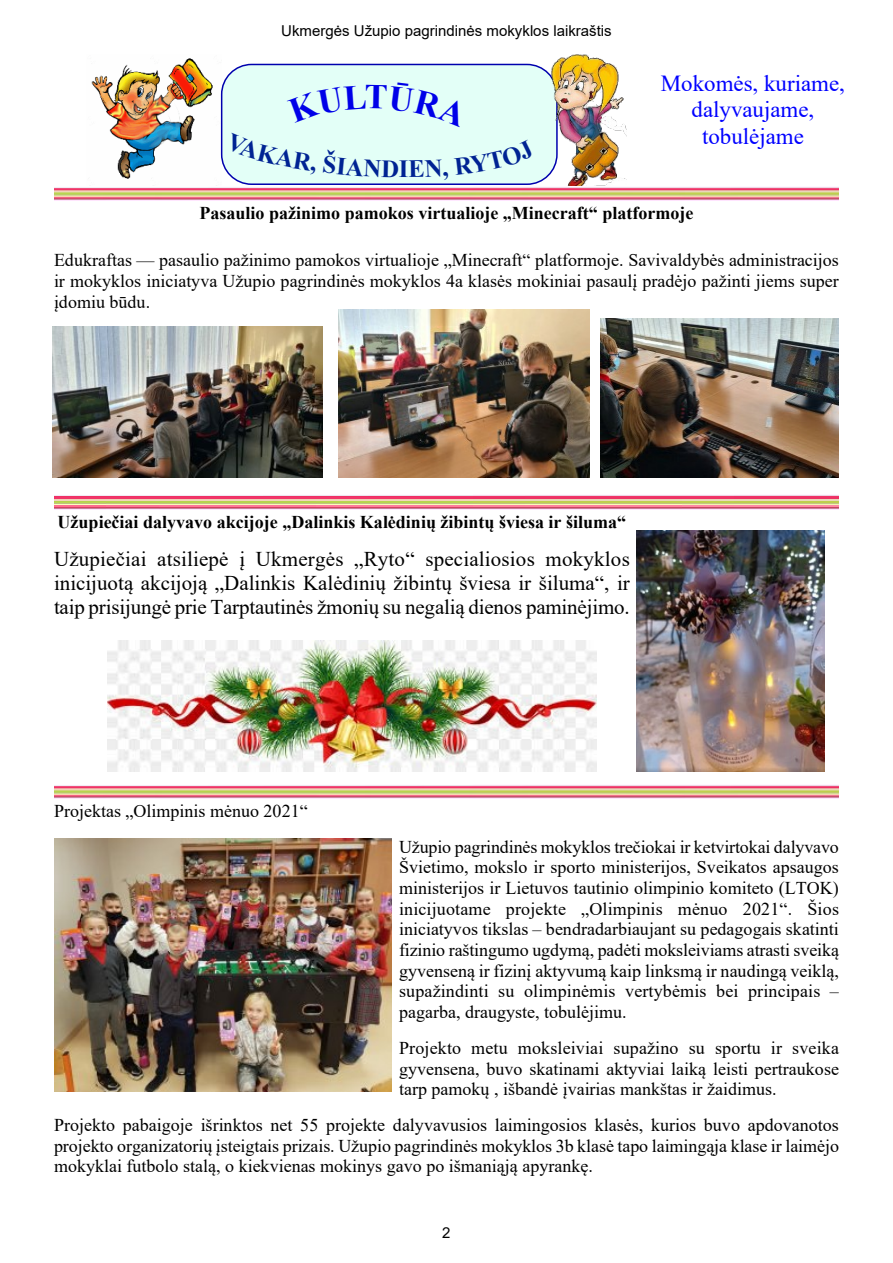
<style>
.page{position:relative;width:893px;height:1263px;background:#fff}
.page>*{position:absolute;margin:0;border:0;box-sizing:border-box;transform-origin:0 0}
.t1{font:700 24.75px "Times New Roman";color:#002393}
.t2{font:22.95px/26.4px "Times New Roman";color:#00f;text-align:center}
.t3{font:21px/24.2px "Times New Roman";letter-spacing:-.01em;color:#000;text-align:justify}
.t4{font:18px/20.7px "Times New Roman";color:#000;text-align:justify}
.t5{font:700 18px "Times New Roman";color:#000}
.t6{font:15px "Arial";color:#000}
</style>
<div class="page">
<img style="left:91px;top:58px;width:130px;height:121px">
<div style="left:221px;top:64px;width:337px;height:121px;background:#e3fff7;border:2px solid #0000ae;border-radius:30px"></div>
<img style="left:551px;top:54px;width:76px;height:132px">
<img style="left:54px;top:187px;width:785px;height:14px">
<img style="left:53px;top:327px;width:269px;height:150px">
<img style="left:338px;top:309px;width:252px;height:168px">
<img style="left:600px;top:318px;width:239px;height:159px">
<img style="left:54px;top:495px;width:785px;height:14px">
<img style="left:637px;top:530px;width:188px;height:241px">
<img style="left:54px;top:785px;width:785px;height:14px">
<img style="left:108px;top:641px;width:489px;height:130px">
<img style="left:54px;top:839px;width:338px;height:253px">
<svg style="left:225px;top:164px;width:6px;height:11px"></svg>
<p class="t6" style="left:281px;top:25px;width:332px">Ukmergės Užupio pagrindinės mokyklos laikraštis</p>
<h1 class="t1" style="left:399px;top:161px;width:11px">I</h1>
<p class="t2" style="left:661px;top:72px;width:185px">Mokomės, kuriame, dalyvaujame, tobulėjame</p>
<p class="t5" style="left:200px;top:207px;width:495px">Pasaulio pažinimo pamokos virtualioje „Minecraft“ platformoje</p>
<p class="t4" style="left:54px;top:252px;width:786px">Edukraftas — pasaulio pažinimo pamokos virtualioje „Minecraft“ platformoje. Savivaldybės administracijos ir mokyklos iniciatyva Užupio pagrindinės mokyklos 4a klasės mokiniai pasaulį pradėjo pažinti jiems super įdomiu būdu.</p>
<p class="t5" style="left:58px;top:515px;width:570px">Užupiečiai dalyvavo akcijoje „Dalinkis Kalėdinių žibintų šviesa ir šiluma“</p>
<p class="t3" style="left:54px;top:549px;width:577px">Užupiečiai atsiliepė į Ukmergės „Ryto“ specialiosios mokyklos inicijuotą akcijoją „Dalinkis Kalėdinių žibintų šviesa ir šiluma“, ir taip prisijungė prie Tarptautinės žmonių su negalią dienos paminėjimo.</p>
<p class="t4" style="left:54px;top:802px;width:255px">Projektas „Olimpinis mėnuo 2021“</p>
<p class="t4" style="left:399px;top:838px;width:441px">Užupio pagrindinės mokyklos trečiokai ir ketvirtokai dalyvavo Švietimo, mokslo ir sporto ministerijos, Sveikatos apsaugos ministerijos ir Lietuvos tautinio olimpinio komiteto (LTOK) inicijuotame projekte „Olimpinis mėnuo 2021“. Šios iniciatyvos tikslas – bendradarbiaujant su pedagogais skatinti fizinio raštingumo ugdymą, padėti moksleiviams atrasti sveiką gyvenseną ir fizinį aktyvumą kaip linksmą ir naudingą veiklą, supažindinti su olimpinėmis vertybėmis bei principais – pagarba, draugyste, tobulėjimu.</p>
<p class="t4" style="left:399px;top:1039px;width:441px">Projekto metu moksleiviai supažino su sportu ir sveika gyvensena, buvo skatinami aktyviai laiką leisti pertraukose tarp pamokų , išbandė įvairias mankštas ir žaidimus.</p>
<p class="t4" style="left:54px;top:1116px;width:786px">Projekto pabaigoje išrinktos net 55 projekte dalyvavusios laimingosios klasės, kurios buvo apdovanotos projekto organizatorių įsteigtais prizais. Užupio pagrindinės mokyklos 3b klasė tapo laimingąja klase ir laimėjo mokyklai futbolo stalą, o kiekvienas mokinys gavo po išmaniąją apyrankę.</p>
<p class="t6" style="left:442px;top:1227px;width:10px">2</p>
</div>
